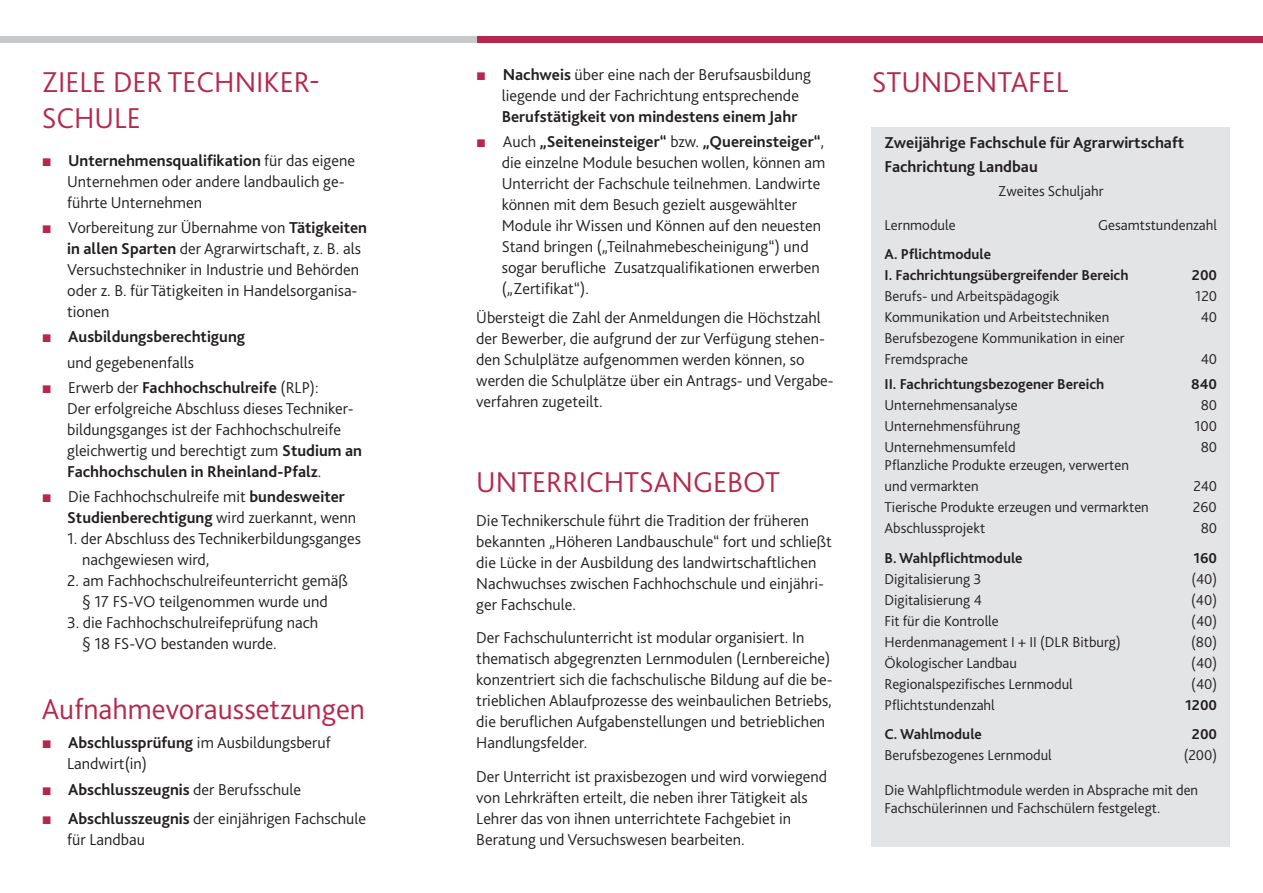
<style>
.page{position:relative;width:1263px;height:893px;background:#fff}
.page>*{position:absolute;margin:0;border:0;box-sizing:border-box;transform-origin:0 0}
.Text_normal{font:300 30px "Bliss 2";color:#b6274b}
.Überschrift{font:300 30px/36px "Bliss 2";color:#b6274b}
.Text_normal-2{font:300 16.5px/21px "Bliss 2";color:#231f20}
.Text_normal-3{font:700 16.5px "Bliss 2";color:#231f20}
.Text_normal-4{font:300 15px/21px "Bliss 2";color:#231f20}
.Text_normal-5{font:700 15px "Bliss 2";color:#231f20}
.s1{font-family:"Arial";font-weight:400;color:#b6274b}
.s2{font-weight:700;color:#b6274b}
.s3{font-weight:700}
.s4{color:#b6274b}
.s5{font-weight:300}
</style>
<div class="page">
<div style="left:476px;top:36px;width:787px;height:6px;background:#b6274b"></div>
<div style="left:0;top:36px;width:476px;height:6px;background:#c7c8ca"></div>
<div style="left:872px;top:127px;width:358px;height:719px;background:#e3e4e6"></div>
<p class="Überschrift" style="left:42px;top:63px;width:280px">ZIELE DER TECHNIKER-<br>SCHULE</p>
<p class="Text_normal-2" style="left:67px;top:149px;width:289px;text-indent:-26px"><span class="s1">■</span><span class="s2">■</span> <span class="s3">Unternehmensqualifikation</span> für das eigene<br>Unternehmen oder andere landbaulich ge&shy;führte Unternehmen</p>
<p class="Text_normal-2" style="left:67px;top:217px;width:301px;text-indent:-26px"><span class="s1">■</span><span class="s4">■</span> Vorbereitung zur Übernahme von <span class="s3">Tätigkeiten in allen Sparten</span> der Agrarwirtschaft, z. B. als Versuchstechniker in Industrie und Behörden oder z. B. für Tätigkeiten in Handelsorganisa&shy;tionen</p>
<p class="Text_normal-3" style="left:42px;top:327px;width:205px"><span class="s1">■</span><span class="s4">■</span> Ausbildungsberechtigung</p>
<p class="Text_normal-2" style="left:67px;top:351px;width:128px">und gegebenenfalls</p>
<p class="Text_normal-2" style="left:67px;top:376px;width:296px;text-indent:-26px"><span class="s1">■</span><span class="s4">■</span> Erwerb der <span class="s3">Fachhochschulreife</span> (RLP):<br>Der erfolgreiche Abschluss dieses Techniker&shy;bildungsganges ist der Fachhochschulreife gleichwertig und berechtigt zum <span class="s3">Studium an Fachhochschulen in Rheinland-Pfalz</span>.</p>
<p class="Text_normal-2" style="left:67px;top:486px;width:290px;text-indent:-26px"><span class="s1">■</span><span class="s4">■</span> Die Fachhochschulreife mit <span class="s3">bundesweiter<br>Studienberechtigung</span> wird zuerkannt, wenn</p>
<p class="Text_normal-2" style="left:67px;top:528px;width:295px">1. der Abschluss des Technikerbildungsganges</p>
<p class="Text_normal-2" style="left:82px;top:549px;width:129px">nachgewiesen wird,</p>
<p class="Text_normal-2" style="left:67px;top:570px;width:282px;text-align:center">2. am Fachhochschulreifeunterricht gemäß § 17 FS-VO teilgenommen wurde und</p>
<p class="Text_normal-2" style="left:67px;top:612px;width:253px">3. die Fachhochschulreifeprüfung nach</p>
<p class="Text_normal-2" style="left:82px;top:633px;width:196px">§ 18 FS-VO bestanden wurde.</p>
<p class="Text_normal" style="left:42px;top:690px;width:325px">Aufnahmevoraussetzungen</p>
<p class="Text_normal-2" style="left:67px;top:732px;width:265px;text-indent:-26px"><span class="s1">■</span><span class="s2">■</span> <span class="s3">Abschlussprüfung</span> im Ausbildungsberuf<br>Landwirt(in)</p>
<p class="Text_normal-3" style="left:42px;top:779px;width:261px"><span class="s1">■</span><span class="s4">■</span> Abschlusszeugnis <span class="s5">der Berufsschule</span></p>
<p class="Text_normal-2" style="left:67px;top:808px;width:300px;text-indent:-26px"><span class="s1">■</span><span class="s2">■</span> <span class="s3">Abschlusszeugnis</span> der einjährigen Fachschule für Landbau</p>
<p class="Text_normal-2" style="left:502px;top:63px;width:311px;text-indent:-26px"><span class="s1">■</span><span class="s2">■</span> <span class="s3">Nachweis</span> über eine nach der Berufsausbildung liegende und der Fachrichtung entsprechende<br><span class="s3">Berufstätigkeit von mindestens einem Jahr</span></p>
<p class="Text_normal-2" style="left:502px;top:131px;width:325px;text-indent:-26px"><span class="s1">■</span><span class="s4">■</span> Auch <span class="s3">„Seiteneinsteiger“</span> bzw. <span class="s3">„Quereinsteiger“</span>, die einzelne Module besuchen wollen, können am Unterricht der Fachschule teilnehmen. Landwirte können mit dem Besuch gezielt ausgewählter Module ihr Wissen und Können auf den neuesten Stand bringen („Teilnahmebescheinigung“) und sogar berufliche Zusatzqualifikationen erwerben („Zertifikat“).</p>
<p class="Text_normal-2" style="left:476px;top:307px;width:359px">Übersteigt die Zahl der Anmeldungen die Höchstzahl der Bewerber, die aufgrund der zur Verfügung stehen&shy;den Schulplätze aufgenommen werden können, so werden die Schulplätze über ein Antrags- und Vergabe&shy;verfahren zugeteilt.</p>
<p class="Text_normal" style="left:476px;top:463px;width:305px">UNTERRICHTSANGEBOT</p>
<p class="Text_normal-2" style="left:476px;top:509px;width:357px">Die Technikerschule führt die Tradition der früheren bekannten „Höheren Landbauschule“ fort und schließt die Lücke in der Ausbildung des landwirtschaftlichen Nachwuchses zwischen Fachhochschule und einjähri&shy;ger Fachschule.</p>
<p class="Text_normal-2" style="left:476px;top:627px;width:358px">Der Fachschulunterricht ist modular organisiert. In thematisch abgegrenzten Lernmodulen (Lernbereiche) konzentriert sich die fachschulische Bildung auf die be&shy;trieblichen Ablaufprozesse des weinbaulichen Betriebs, die beruflichen Aufgabenstellungen und betrieblichen Handlungsfelder.</p>
<p class="Text_normal-2" style="left:476px;top:766px;width:352px">Der Unterricht ist praxisbezogen und wird vorwiegend von Lehrkräften erteilt, die neben ihrer Tätigkeit als Lehrer das von ihnen unterrichtete Fachgebiet in Beratung und Versuchswesen bearbeiten.</p>
<p class="Text_normal" style="left:872px;top:63px;width:198px">STUNDENTAFEL</p>
<p class="Text_normal-3" style="left:884px;top:132px;width:301px">Zweijährige Fachschule für Agrarwirtschaft</p>
<p class="Text_normal-3" style="left:884px;top:156px;width:155px">Fachrichtung Landbau</p>
<p class="Text_normal-4" style="left:998px;top:180px;width:107px">Zweites Schuljahr</p>
<p class="Text_normal-4" style="left:884px;top:214px;width:73px">Lernmodule</p>
<p class="Text_normal-4" style="left:1098px;top:214px;width:120px">Gesamtstundenzahl</p>
<p class="Text_normal-5" style="left:884px;top:245px;width:108px">A. Pflichtmodule</p>
<p class="Text_normal-5" style="left:884px;top:266px;width:245px">I. Fachrichtungsübergreifender Bereich</p>
<p class="Text_normal-5" style="left:1192px;top:266px;width:27px">200</p>
<p class="Text_normal-4" style="left:884px;top:285px;width:177px">Berufs- und Arbeitspädagogik</p>
<p class="Text_normal-4" style="left:1195px;top:285px;width:23px">120</p>
<p class="Text_normal-4" style="left:884px;top:306px;width:226px">Kommunikation und Arbeitstechniken</p>
<p class="Text_normal-4" style="left:1201px;top:306px;width:18px">40</p>
<p class="Text_normal-4" style="left:884px;top:327px;width:242px">Berufsbezogene Kommunikation in einer<br>Fremdsprache</p>
<p class="Text_normal-4" style="left:1201px;top:348px;width:18px">40</p>
<p class="Text_normal-5" style="left:884px;top:375px;width:221px">II. Fachrichtungsbezogener Bereich</p>
<p class="Text_normal-5" style="left:1191px;top:375px;width:28px">840</p>
<p class="Text_normal-4" style="left:884px;top:394px;width:135px">Unternehmensanalyse</p>
<p class="Text_normal-4" style="left:1201px;top:394px;width:18px">80</p>
<p class="Text_normal-4" style="left:884px;top:415px;width:137px">Unternehmensführung</p>
<p class="Text_normal-4" style="left:1194px;top:415px;width:24px">100</p>
<p class="Text_normal-4" style="left:884px;top:436px;width:133px">Unternehmensumfeld</p>
<p class="Text_normal-4" style="left:1201px;top:436px;width:18px">80</p>
<p class="Text_normal-4" style="left:884px;top:454px;width:246px">Pflanzliche Produkte erzeugen, verwerten und vermarkten</p>
<p class="Text_normal-4" style="left:1193px;top:475px;width:25px">240</p>
<p class="Text_normal-4" style="left:884px;top:496px;width:266px">Tierische Produkte erzeugen und vermarkten</p>
<p class="Text_normal-4" style="left:1193px;top:496px;width:25px">260</p>
<p class="Text_normal-4" style="left:884px;top:517px;width:102px">Abschlussprojekt</p>
<p class="Text_normal-4" style="left:1201px;top:517px;width:18px">80</p>
<p class="Text_normal-5" style="left:884px;top:548px;width:140px">B. Wahlpflichtmodule</p>
<p class="Text_normal-5" style="left:1193px;top:548px;width:25px">160</p>
<p class="Text_normal-4" style="left:884px;top:568px;width:98px">Digitalisierung 3</p>
<p class="Text_normal-4" style="left:1191px;top:568px;width:27px">(40)</p>
<p class="Text_normal-4" style="left:884px;top:589px;width:99px">Digitalisierung 4</p>
<p class="Text_normal-4" style="left:1191px;top:589px;width:27px">(40)</p>
<p class="Text_normal-4" style="left:884px;top:610px;width:116px">Fit für die Kontrolle</p>
<p class="Text_normal-4" style="left:1191px;top:610px;width:27px">(40)</p>
<p class="Text_normal-4" style="left:884px;top:631px;width:238px">Herdenmanagement I + II (DLR Bitburg)</p>
<p class="Text_normal-4" style="left:1191px;top:631px;width:27px">(80)</p>
<p class="Text_normal-4" style="left:884px;top:652px;width:134px">Ökologischer Landbau</p>
<p class="Text_normal-4" style="left:1191px;top:652px;width:27px">(40)</p>
<p class="Text_normal-4" style="left:884px;top:673px;width:190px">Regionalspezifisches Lernmodul</p>
<p class="Text_normal-4" style="left:1191px;top:673px;width:27px">(40)</p>
<p class="Text_normal-4" style="left:884px;top:694px;width:112px">Pflichtstundenzahl</p>
<p class="Text_normal-5" style="left:1185px;top:695px;width:33px">1200</p>
<p class="Text_normal-5" style="left:884px;top:725px;width:99px">C. Wahlmodule</p>
<p class="Text_normal-5" style="left:1192px;top:725px;width:27px">200</p>
<p class="Text_normal-4" style="left:884px;top:744px;width:169px">Berufsbezogenes Lernmodul</p>
<p class="Text_normal-4" style="left:1184px;top:744px;width:35px">(200)</p>
<p class="Text_normal-4" style="left:884px;top:781px;width:315px;line-height:18px">Die Wahlpflichtmodule werden in Absprache mit den<br>Fachschülerinnen und Fachschülern festgelegt.</p>
</div>
